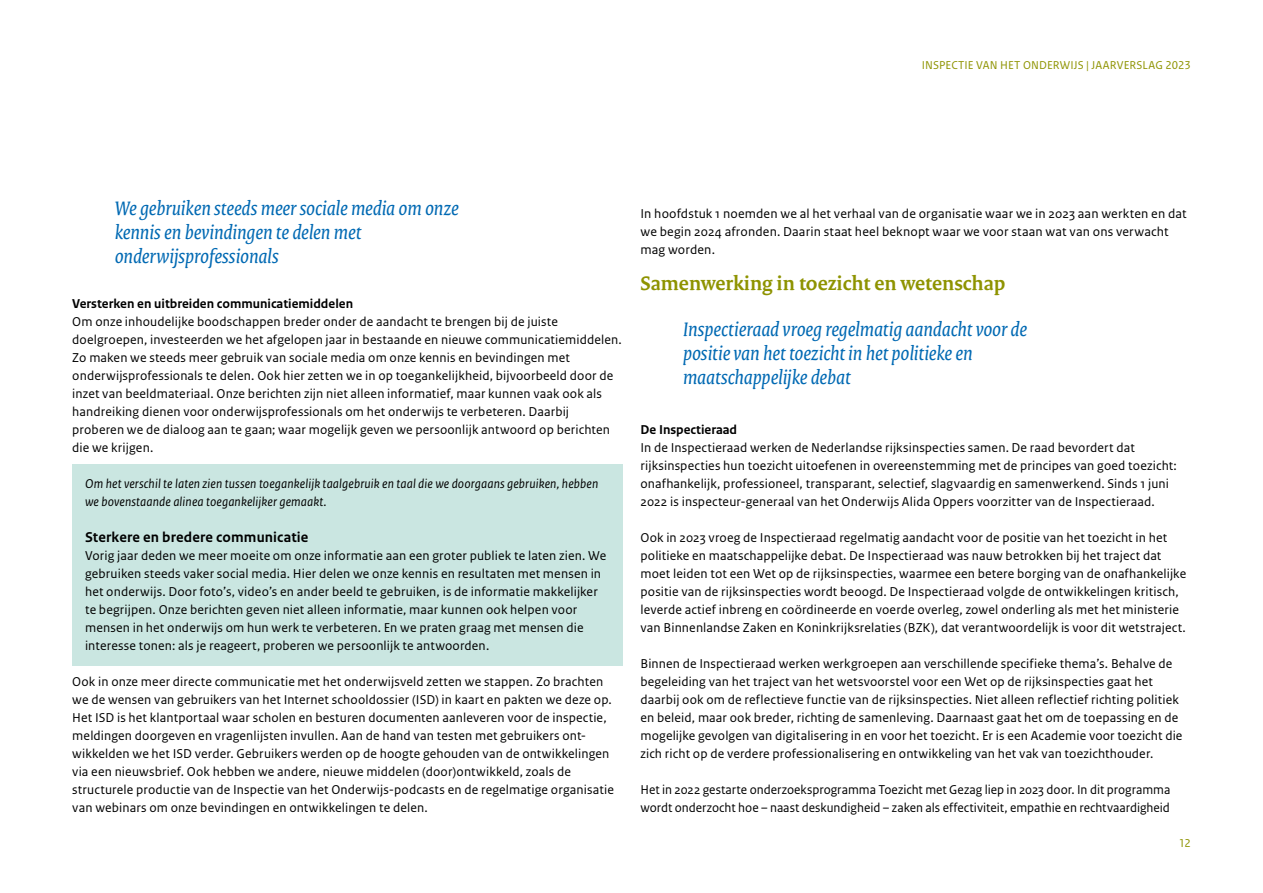
<style>
.page{position:relative;width:1263px;height:893px;background:#fff}
.page>*{position:absolute;margin:0;border:0;box-sizing:border-box;transform-origin:0 0}
.P_Streamer{font:italic 21px/24px "Rijksoverheid Serif";color:#0069b3}
.H3_Paragraafkop_Serif{font:700 21px "Rijksoverheid Serif";color:#8e9300}
.H2_Kop_kader{font:700 15px "Rijksoverheid Sans Text";letter-spacing:.01em;color:#000}
.P_Broodtekst_Sans{font:13.5px/18px "Rijksoverheid Sans Text";letter-spacing:.01em;color:#000}
.P_Broodtekst_kader{font:13.5px/18px "Rijksoverheid Sans Text";letter-spacing:.01em;color:#000}
.P_Broodtekst_kader-2{font:italic 13.5px/18px "Rijksoverheid Sans Text";letter-spacing:.01em;color:#000}
.H4_Alineakop_Sans{font:700 13.5px "Rijksoverheid Sans Text";color:#000}
.t1{font:12px "Rijksoverheid Sans Text Regular 2";letter-spacing:.005em;color:#8e9300}
.t2{font:12px "Rijksoverheid Sans Text";color:#8e9300}
</style>
<div class="page">
<div style="left:72px;top:464px;width:550px;height:57px;background:#cae6e1"></div>
<div style="left:72px;top:517px;width:550px;height:40px;background:#cae6e1"></div>
<div style="left:72px;top:536px;width:550px;height:129px;background:#cae6e1"></div>
<p class="t1" style="left:922px;top:58px;width:270px">INSPECTIE VAN HET ONDERWIJS | JAARVERSLAG 2023</p>
<p class="P_Streamer" style="left:115px;top:196px;width:345px">We gebruiken steeds meer sociale media om onze kennis en bevindingen te delen met onderwijsprofessionals</p>
<h4 class="H4_Alineakop_Sans" style="left:72px;top:296px;width:282px">Versterken en uitbreiden communicatiemiddelen</h4>
<p class="P_Broodtekst_Sans" style="left:72px;top:313px;width:551px">Om onze inhoudelijke boodschappen breder onder de aandacht te brengen bij de juiste doelgroepen, investeerden we het afgelopen jaar in bestaande en nieuwe communicatiemiddelen.<br>Zo maken we steeds meer gebruik van sociale media om onze kennis en bevindingen met onderwijsprofessionals te delen. Ook hier zetten we in op toegankelijkheid, bijvoorbeeld door de inzet van beeldmateriaal. Onze berichten zijn niet alleen informatief, maar kunnen vaak ook als handreiking dienen voor onderwijsprofessionals om het onderwijs te verbeteren. Daarbij proberen we de dialoog aan te gaan; waar mogelijk geven we persoonlijk antwoord op berichten die we krijgen.</p>
<p class="P_Broodtekst_kader-2" style="left:85px;top:475px;width:515px">Om het verschil te laten zien tussen toegankelijk taalgebruik en taal die we doorgaans gebruiken, hebben we bovenstaande alinea toegankelijker gemaakt.</p>
<p class="H2_Kop_kader" style="left:85px;top:528px;width:225px">Sterkere en bredere communicatie</p>
<p class="P_Broodtekst_kader" style="left:85px;top:547px;width:523px">Vorig jaar deden we meer moeite om onze informatie aan een groter publiek te laten zien. We gebruiken steeds vaker social media. Hier delen we onze kennis en resultaten met mensen in het onderwijs. Door foto’s, video’s en ander beeld te gebruiken, is de informatie makkelijker te begrijpen. Onze berichten geven niet alleen informatie, maar kunnen ook helpen voor mensen in het onderwijs om hun werk te verbeteren. En we praten graag met mensen die interesse tonen: als je reageert, proberen we persoonlijk te antwoorden.</p>
<p class="P_Broodtekst_Sans" style="left:72px;top:673px;width:543px">Ook in onze meer directe communicatie met het onderwijsveld zetten we stappen. Zo brachten we de wensen van gebruikers van het Internet schooldossier (ISD) in kaart en pakten we deze op.<br>Het ISD is het klantportaal waar scholen en besturen documenten aanleveren voor de inspectie, meldingen doorgeven en vragenlijsten invullen. Aan de hand van testen met gebruikers ont&shy;wikkelden we het ISD verder. Gebruikers werden op de hoogte gehouden van de ontwikkelingen via een nieuwsbrief. Ook hebben we andere, nieuwe middelen (door)ontwikkeld, zoals de structurele productie van de Inspectie van het Onderwijs-podcasts en de regelmatige organisatie van webinars om onze bevindingen en ontwikkelingen te delen.</p>
<p class="P_Broodtekst_Sans" style="left:640px;top:205px;width:548px">In hoofdstuk 1 noemden we al het verhaal van de organisatie waar we in 2023 aan werkten en dat we begin 2024 afronden. Daarin staat heel beknopt waar we voor staan wat van ons verwacht mag worden.</p>
<h3 class="H3_Paragraafkop_Serif" style="left:640px;top:270px;width:367px">Samenwerking in toezicht en wetenschap</h3>
<p class="P_Streamer" style="left:683px;top:317px;width:345px">Inspectieraad vroeg regelmatig aandacht voor de positie van het toezicht in het politieke en maatschappelijke debat</p>
<h4 class="H4_Alineakop_Sans" style="left:640px;top:422px;width:98px">De Inspectieraad</h4>
<p class="P_Broodtekst_Sans" style="left:640px;top:439px;width:538px">In de Inspectieraad werken de Nederlandse rijksinspecties samen. De raad bevordert dat rijksinspecties hun toezicht uitoefenen in overeenstemming met de principes van goed toezicht: onafhankelijk, professioneel, transparant, selectief, slagvaardig en samenwerkend. Sinds 1 juni 2022 is inspecteur-generaal van het Onderwijs Alida Oppers voorzitter van de Inspectieraad.</p>
<p class="P_Broodtekst_Sans" style="left:640px;top:529px;width:547px">Ook in 2023 vroeg de Inspectieraad regelmatig aandacht voor de positie van het toezicht in het politieke en maatschappelijke debat. De Inspectieraad was nauw betrokken bij het traject dat moet leiden tot een Wet op de rijksinspecties, waarmee een betere borging van de onafhankelijke positie van de rijksinspecties wordt beoogd. De Inspectieraad volgde de ontwikkelingen kritisch, leverde actief inbreng en coördineerde en voerde overleg, zowel onderling als met het ministerie van Binnenlandse Zaken en Koninkrijksrelaties (BZK), dat verantwoordelijk is voor dit wetstraject.</p>
<p class="P_Broodtekst_Sans" style="left:640px;top:655px;width:543px">Binnen de Inspectieraad werken werkgroepen aan verschillende specifieke thema’s. Behalve de begeleiding van het traject van het wetsvoorstel voor een Wet op de rijksinspecties gaat het daarbij ook om de reflectieve functie van de rijksinspecties. Niet alleen reflectief richting politiek en beleid, maar ook breder, richting de samenleving. Daarnaast gaat het om de toepassing en de mogelijke gevolgen van digitalisering in en voor het toezicht. Er is een Academie voor toezicht die zich richt op de verdere professionalisering en ontwikkeling van het vak van toezichthouder.</p>
<p class="P_Broodtekst_Sans" style="left:640px;top:781px;width:531px">Het in 2022 gestarte onderzoeksprogramma Toezicht met Gezag liep in 2023 door. In dit programma wordt onderzocht hoe – naast deskundigheid – zaken als effectiviteit, empathie en rechtvaardigheid</p>
<p class="t2" style="left:1179px;top:836px;width:14px">12</p>
</div>
